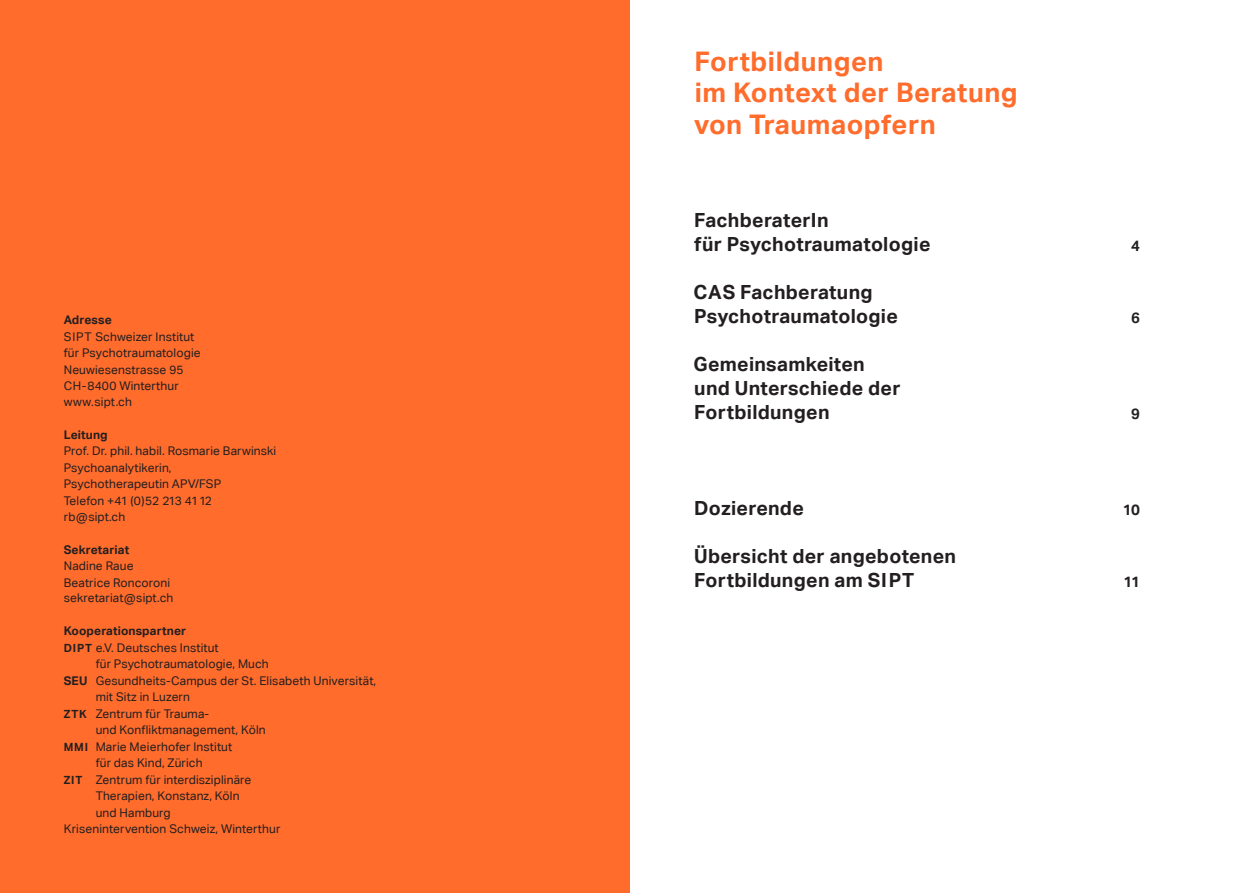
<style>
.page{position:relative;width:1259px;height:893px;background:#fff}
.page>*{position:absolute;margin:0;border:0;box-sizing:border-box;transform-origin:0 0}
.t1{font:700 27px/31.5px "Aktiv Grotesk Corp";letter-spacing:.02em;color:#ff6c2c}
.t2{font:700 19.5px/24px "Aktiv Grotesk Corp";letter-spacing:.015em;color:#231f20}
.t3{font:700 15px "Aktiv Grotesk Corp";color:#231f20}
.t4{font:12px/16.4px "Aktiv Grotesk Corp";letter-spacing:.01em;color:#231f20}
.t5{font:700 12px "Aktiv Grotesk Corp";letter-spacing:.01em;color:#231f20}
.s1{font-weight:700;font-size:11.25px}
.s2{font-weight:700}
</style>
<div class="page">
<div style="left:0;top:0;width:629px;height:893px;background:#ff6c2c"></div>
<p class="t5" style="left:64px;top:312px;width:49px">Adresse</p>
<p class="t4" style="left:64px;top:328px;width:138px">SIPT Schweizer Institut für Psychotraumatologie<br>Neuwiesenstrasse 95<br>CH-8400 Winterthur www.sipt.ch</p>
<p class="t5" style="left:64px;top:427px;width:45px">Leitung</p>
<p class="t4" style="left:64px;top:443px;width:214px">Prof. Dr. phil. habil. Rosmarie Barwinski<br>Psychoanalytikerin,<br>Psychotherapeutin APV/FSP<br>Telefon +41 (0)52 213 41 12 rb@sipt.ch</p>
<p class="t5" style="left:64px;top:542px;width:67px">Sekretariat</p>
<p class="t4" style="left:64px;top:558px;width:111px">Nadine Raue<br>Beatrice Roncoroni sekretariat@sipt.ch</p>
<p class="t5" style="left:64px;top:624px;width:124px">Kooperationspartner</p>
<p class="t4" style="left:64px;top:639px;width:156px"><span class="s1">DIPT</span> e.V. Deutsches Institut</p>
<p class="t4" style="left:96px;top:656px;width:175px">für Psychotraumatologie, Much</p>
<p class="t4" style="left:64px;top:672px;width:314px"><span class="s2">SEU</span> Gesundheits-Campus der St. Elisabeth Universität,</p>
<p class="t4" style="left:96px;top:689px;width:96px">mit Sitz in Luzern</p>
<p class="t4" style="left:64px;top:705px;width:147px"><span class="s1">ZTK</span> Zentrum für Trauma-</p>
<p class="t4" style="left:96px;top:722px;width:171px">und Konfliktmanagement, Köln</p>
<p class="t4" style="left:64px;top:738px;width:170px"><span class="s1">MMI</span> Marie Meierhofer Institut</p>
<p class="t4" style="left:96px;top:755px;width:108px">für das Kind, Zürich</p>
<p class="t4" style="left:64px;top:771px;width:189px"><span class="s1">ZIT</span> Zentrum für interdisziplinäre</p>
<p class="t4" style="left:96px;top:788px;width:145px">Therapien, Konstanz, Köln</p>
<p class="t4" style="left:96px;top:804px;width:76px">und Hamburg</p>
<p class="t4" style="left:64px;top:821px;width:218px">Krisenintervention Schweiz, Winterthur</p>
<h1 class="t1" style="left:694px;top:45px;width:325px">Fortbildungen<br>im Kontext der Beratung von Traumaopfern</h1>
<h2 class="t2" style="left:694px;top:207px;width:238px">FachberaterIn<br>für Psychotraumatologie</h2>
<h2 class="t2" style="left:693px;top:279px;width:206px">CAS Fachberatung<br>Psychotraumatologie</h2>
<h2 class="t2" style="left:693px;top:351px;width:208px">Gemeinsamkeiten und Unterschiede der<br>Fortbildungen</h2>
<h2 class="t2" style="left:694px;top:495px;width:111px">Dozierende</h2>
<h2 class="t2" style="left:694px;top:543px;width:263px">Übersicht der angebotenen<br>Fortbildungen am SIPT</h2>
<p class="t3" style="left:1131px;top:236px;width:10px">4</p>
<p class="t3" style="left:1131px;top:308px;width:10px">6</p>
<p class="t3" style="left:1131px;top:404px;width:10px">9</p>
<p class="t3" style="left:1122px;top:500px;width:19px">10</p>
<p class="t3" style="left:1123px;top:572px;width:18px">11</p>
</div>
